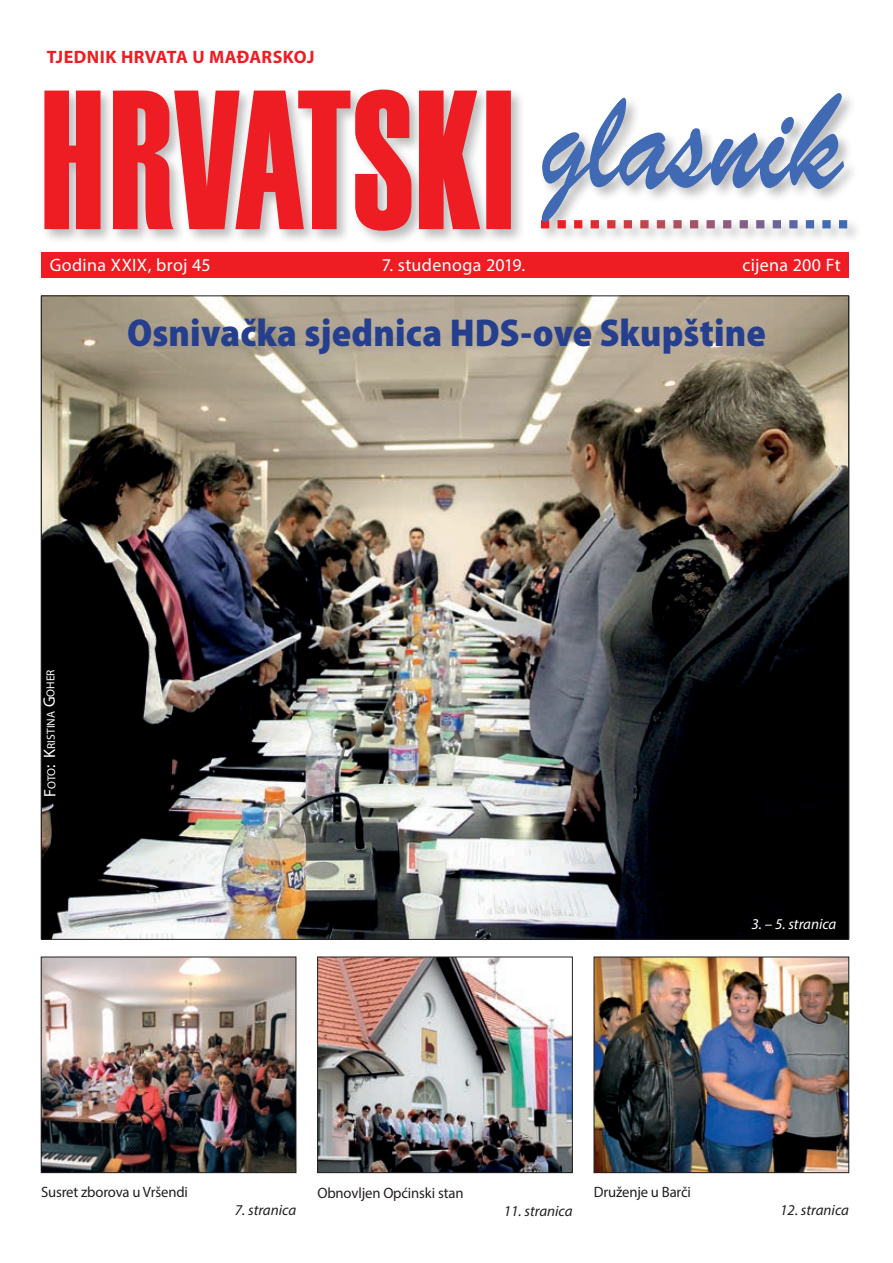
<style>
.page{position:relative;width:893px;height:1263px;background:#fff}
.page>*{position:absolute;margin:0;border:0;box-sizing:border-box;transform-origin:0 0}
.t1{font:900 semi-condensed 39px "Myriad Pro";letter-spacing:.005em;color:#253f8e}
.t2{font:18px "Myriad Pro";letter-spacing:.015em;color:#fff}
.t3{font:700 18px "Myriad Pro";letter-spacing:.015em;color:#ee1d23}
.t4{font:15px "Myriad Pro";letter-spacing:-.01em;color:#231f20}
.t5{font:italic 15px "Myriad Pro";color:#231f20}
.t6{font:italic 15px "Myriad Pro";color:#fff}
.t7{font:11.55px "Myriad Pro";color:#fff}
.s1{font-size:16.5px}
</style>
<div class="page">
<div style="left:41px;top:252px;width:808px;height:25px;background:#ee1d23"></div>
<div style="left:41px;top:87px;width:821px;height:159px;background:#231f20;opacity:.3"></div>
<svg style="left:44px;top:90px;width:467px;height:141px;background:#ea585c"></svg>
<svg style="left:541px;top:93px;width:306px;height:135px"></svg>
<img style="left:319px;top:959px;width:252px;height:212px">
<div style="left:317px;top:957px;width:256px;height:216px;border:1px solid #231f20"></div>
<img style="left:596px;top:959px;width:251px;height:212px">
<div style="left:594px;top:957px;width:255px;height:216px;border:1px solid #231f20"></div>
<img style="left:43px;top:959px;width:251px;height:212px">
<div style="left:41px;top:957px;width:255px;height:216px;border:1px solid #231f20"></div>
<img style="left:43px;top:297px;width:804px;height:641px">
<p class="t3" style="left:47px;top:46px;width:269px">TJEDNIK HRVATA U MAĐARSKOJ</p>
<p class="t2" style="left:50px;top:254px;width:162px">Godina XXIx, broj 45</p>
<p class="t2" style="left:382px;top:254px;width:145px">7. studenoga 2019.</p>
<p class="t2" style="left:742px;top:254px;width:100px">cijena 200 Ft</p>
<h1 class="t1" style="left:127px;top:307px;width:640px">Osnivačka sjednica HDS-ove Skupštine</h1>
<p class="t7" style="left:45px;top:797px;width:129px;rotate:-91deg"><span class="s1">F</span>oto<span class="s1">: K</span>ristina <span class="s1">G</span>oher</p>
<p class="t6" style="left:752px;top:914px;width:86px">3. – 5. stranica</p>
<p class="t4" style="left:41px;top:1183px;width:148px">Susret zborova u Vršendi</p>
<p class="t5" style="left:235px;top:1201px;width:63px">7. stranica</p>
<p class="t4" style="left:317px;top:1184px;width:148px">Obnovljen Općinski stan</p>
<p class="t5" style="left:504px;top:1202px;width:70px">11. stranica</p>
<p class="t4" style="left:594px;top:1183px;width:99px">Druženje u Barči</p>
<p class="t5" style="left:780px;top:1201px;width:70px">12. stranica</p>
</div>
